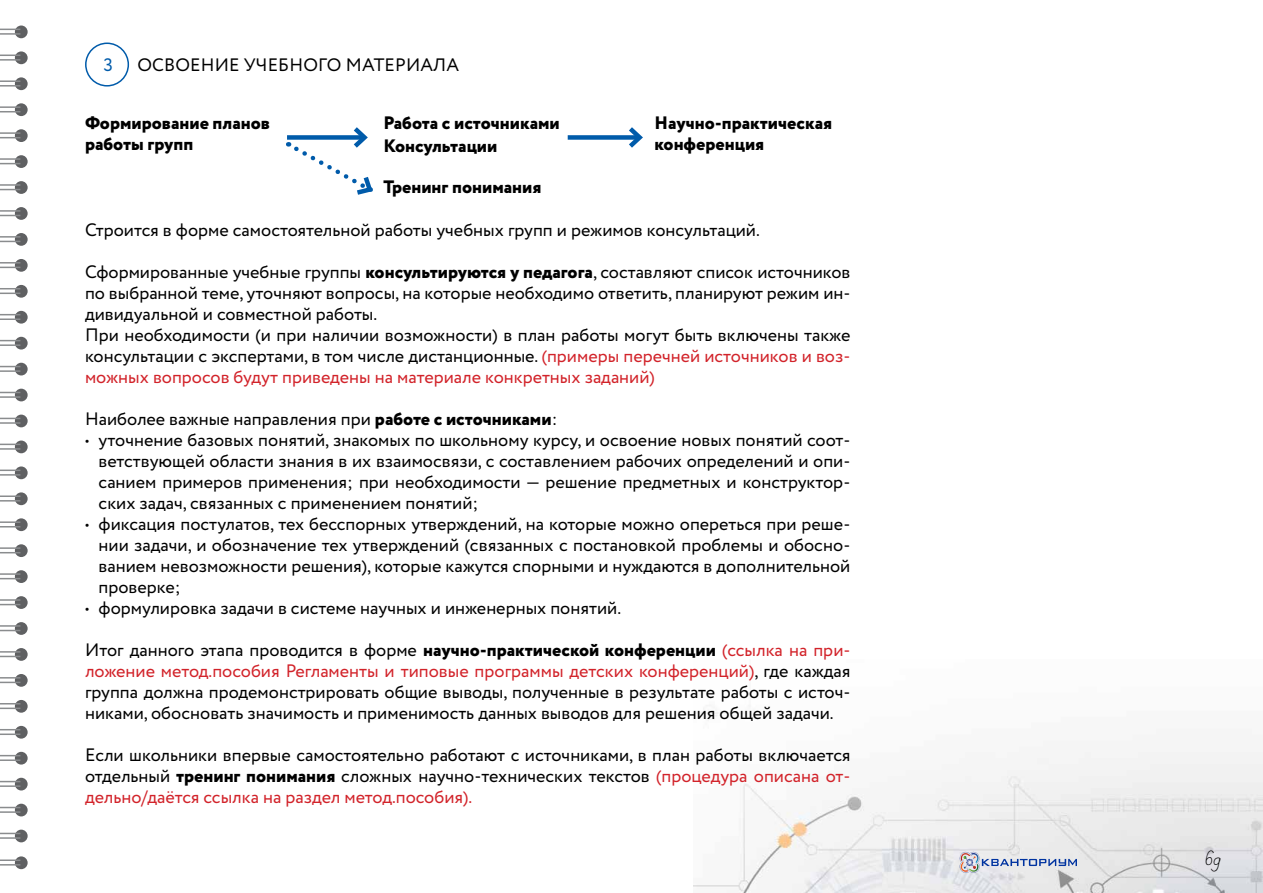
<style>
.page{position:relative;width:1263px;height:893px;background:#fff}
.page>*{position:absolute;margin:0;border:0;box-sizing:border-box;transform-origin:0 0}
.t1{font:18px/21px "Circe";color:#000;text-align:justify}
.t2{font:800 18px/21px "Circe";color:#000}
.t3{font:18px "Circe";color:#005baa}
.t4{font:15px "Bad Script";color:#000}
.s1{font-weight:800}
.s2{color:#d2232a}
</style>
<div class="page">
<img style="left:693px;top:708px;width:570px;height:185px">
<svg style="left:959px;top:851px;width:118px;height:22px;background:#c7ccda"></svg>
<div style="left:15px;top:26px;width:13px;height:12px;background:#5f6062;border-radius:50%"></div>
<svg style="left:0;top:29px;width:20px;height:1px"></svg>
<hr style="left:0;top:33px;width:20px;height:2px;background:#8a8c8e">
<svg style="left:15px;top:51px;width:13px;height:13px"></svg>
<svg style="left:0;top:55px;width:20px;height:1px"></svg>
<hr style="left:0;top:59px;width:20px;height:2px;background:#8a8c8e">
<div style="left:15px;top:77px;width:13px;height:13px;background:#5f6062;border-radius:50%"></div>
<hr style="left:0;top:80px;width:20px;height:2px;background:#8a8c8e">
<hr style="left:0;top:85px;width:20px;height:2px;background:#8a8c8e">
<svg style="left:15px;top:103px;width:13px;height:13px"></svg>
<hr style="left:0;top:106px;width:20px;height:2px;background:#8a8c8e">
<svg style="left:0;top:111px;width:20px;height:1px"></svg>
<svg style="left:15px;top:129px;width:13px;height:13px"></svg>
<hr style="left:0;top:132px;width:20px;height:2px;background:#8a8c8e">
<svg style="left:0;top:137px;width:20px;height:1px"></svg>
<svg style="left:15px;top:155px;width:13px;height:13px"></svg>
<hr style="left:0;top:158px;width:20px;height:2px;background:#8a8c8e">
<svg style="left:0;top:163px;width:20px;height:1px"></svg>
<svg style="left:15px;top:181px;width:13px;height:13px"></svg>
<hr style="left:0;top:184px;width:20px;height:2px;background:#8a8c8e">
<svg style="left:0;top:189px;width:20px;height:1px"></svg>
<div style="left:15px;top:207px;width:13px;height:13px;background:#5f6062;border-radius:50%"></div>
<hr style="left:0;top:210px;width:20px;height:2px;background:#8a8c8e">
<svg style="left:0;top:215px;width:20px;height:1px"></svg>
<svg style="left:15px;top:233px;width:13px;height:13px"></svg>
<hr style="left:0;top:236px;width:20px;height:2px;background:#8a8c8e">
<svg style="left:0;top:241px;width:20px;height:1px"></svg>
<svg style="left:15px;top:259px;width:13px;height:13px"></svg>
<hr style="left:0;top:262px;width:20px;height:2px;background:#8a8c8e">
<svg style="left:0;top:267px;width:20px;height:1px"></svg>
<svg style="left:15px;top:285px;width:13px;height:13px"></svg>
<svg style="left:0;top:288px;width:20px;height:6px"></svg>
<svg style="left:15px;top:311px;width:13px;height:13px"></svg>
<svg style="left:0;top:314px;width:20px;height:1px"></svg>
<hr style="left:0;top:318px;width:20px;height:2px;background:#8a8c8e">
<svg style="left:15px;top:337px;width:13px;height:13px"></svg>
<svg style="left:0;top:340px;width:20px;height:1px"></svg>
<hr style="left:0;top:344px;width:20px;height:2px;background:#8a8c8e">
<div style="left:15px;top:363px;width:13px;height:12px;background:#5f6062;border-radius:50%"></div>
<svg style="left:0;top:366px;width:20px;height:1px"></svg>
<hr style="left:0;top:370px;width:20px;height:2px;background:#8a8c8e">
<div style="left:15px;top:389px;width:13px;height:12px;background:#5f6062;border-radius:50%"></div>
<svg style="left:0;top:392px;width:20px;height:1px"></svg>
<hr style="left:0;top:396px;width:20px;height:2px;background:#8a8c8e">
<div style="left:15px;top:415px;width:13px;height:12px;background:#5f6062;border-radius:50%"></div>
<svg style="left:0;top:418px;width:20px;height:1px"></svg>
<hr style="left:0;top:422px;width:20px;height:2px;background:#8a8c8e">
<div style="left:15px;top:441px;width:13px;height:12px;background:#5f6062;border-radius:50%"></div>
<svg style="left:0;top:444px;width:20px;height:1px"></svg>
<hr style="left:0;top:448px;width:20px;height:2px;background:#8a8c8e">
<svg style="left:15px;top:466px;width:13px;height:13px"></svg>
<svg style="left:0;top:470px;width:20px;height:1px"></svg>
<hr style="left:0;top:474px;width:20px;height:2px;background:#8a8c8e">
<div style="left:15px;top:492px;width:13px;height:13px;background:#5f6062;border-radius:50%"></div>
<hr style="left:0;top:495px;width:20px;height:2px;background:#8a8c8e">
<hr style="left:0;top:500px;width:20px;height:2px;background:#8a8c8e">
<svg style="left:15px;top:518px;width:13px;height:13px"></svg>
<hr style="left:0;top:521px;width:20px;height:2px;background:#8a8c8e">
<svg style="left:0;top:526px;width:20px;height:1px"></svg>
<svg style="left:15px;top:544px;width:13px;height:13px"></svg>
<hr style="left:0;top:547px;width:20px;height:2px;background:#8a8c8e">
<svg style="left:0;top:552px;width:20px;height:1px"></svg>
<svg style="left:15px;top:570px;width:13px;height:13px"></svg>
<hr style="left:0;top:573px;width:20px;height:2px;background:#8a8c8e">
<svg style="left:0;top:578px;width:20px;height:1px"></svg>
<svg style="left:15px;top:596px;width:13px;height:13px"></svg>
<hr style="left:0;top:599px;width:20px;height:2px;background:#8a8c8e">
<svg style="left:0;top:604px;width:20px;height:1px"></svg>
<div style="left:15px;top:622px;width:13px;height:13px;background:#5f6062;border-radius:50%"></div>
<hr style="left:0;top:625px;width:20px;height:2px;background:#8a8c8e">
<svg style="left:0;top:630px;width:20px;height:1px"></svg>
<div style="left:15px;top:648px;width:13px;height:13px;background:#5f6062;border-radius:50%"></div>
<hr style="left:0;top:651px;width:20px;height:2px;background:#8a8c8e">
<svg style="left:0;top:656px;width:20px;height:1px"></svg>
<svg style="left:15px;top:674px;width:13px;height:13px"></svg>
<hr style="left:0;top:677px;width:20px;height:2px;background:#8a8c8e">
<svg style="left:0;top:682px;width:20px;height:1px"></svg>
<svg style="left:15px;top:700px;width:13px;height:13px"></svg>
<svg style="left:0;top:703px;width:20px;height:6px"></svg>
<svg style="left:15px;top:726px;width:13px;height:13px"></svg>
<svg style="left:0;top:729px;width:20px;height:1px"></svg>
<hr style="left:0;top:733px;width:20px;height:2px;background:#8a8c8e">
<svg style="left:15px;top:752px;width:13px;height:13px"></svg>
<svg style="left:0;top:755px;width:20px;height:1px"></svg>
<hr style="left:0;top:759px;width:20px;height:2px;background:#8a8c8e">
<div style="left:15px;top:778px;width:13px;height:12px;background:#5f6062;border-radius:50%"></div>
<svg style="left:0;top:781px;width:20px;height:1px"></svg>
<hr style="left:0;top:785px;width:20px;height:2px;background:#8a8c8e">
<div style="left:15px;top:804px;width:13px;height:12px;background:#5f6062;border-radius:50%"></div>
<svg style="left:0;top:807px;width:20px;height:1px"></svg>
<hr style="left:0;top:811px;width:20px;height:2px;background:#8a8c8e">
<div style="left:15px;top:830px;width:13px;height:12px;background:#5f6062;border-radius:50%"></div>
<svg style="left:0;top:833px;width:20px;height:1px"></svg>
<hr style="left:0;top:837px;width:20px;height:2px;background:#8a8c8e">
<div style="left:15px;top:856px;width:13px;height:13px;background:#5f6062;border-radius:50%"></div>
<hr style="left:0;top:859px;width:20px;height:2px;background:#8a8c8e">
<hr style="left:0;top:864px;width:20px;height:2px;background:#8a8c8e">
<div style="left:85px;top:43px;width:44px;height:44px;border:2px solid #005baa;border-radius:50%"></div>
<svg style="left:288px;top:127px;width:85px;height:68px"></svg>
<div style="left:568px;top:135px;width:72px;height:5px;background:#005baa"></div>
<svg style="left:624px;top:127px;width:19px;height:21px"></svg>
<p class="t3" style="left:103px;top:53px;width:11px">3</p>
<p class="t1" style="left:137px;top:55px;width:323px">освоение учебного материала</p>
<p class="t2" style="left:383px;top:112px;width:178px;line-height:23.2px">Работа с источниками<br>Консультации</p>
<p class="t2" style="left:383px;top:177px;width:160px">Тренинг понимания</p>
<p class="t2" style="left:85px;top:113px;width:186px">Формирование планов работы групп</p>
<p class="t2" style="left:654px;top:113px;width:179px">Научно-практическая конференция</p>
<p class="t1" style="left:85px;top:220px;width:676px">Строится в форме самостоятельной работы учебных групп и режимов консультаций.</p>
<p class="t1" style="left:85px;top:262px;width:767px;text-align:left">Сформированные учебные группы <span class="s1">консультируются у педагога</span>, составляют список источников по выбранной теме, уточняют вопросы, на которые необходимо ответить, планируют режим ин&shy;дивидуальной и совместной работы.<br>П ри необходимости (и при наличии возможности) в план работы могут быть включены также консультации с экспертами, в том числе дистанционные. <span class="s2">(примеры перечней источников и воз&shy;можных вопросов будут приведены на материале конкретных заданий)</span></p>
<p class="t1" style="left:85px;top:409px;width:474px">Н аиболее важные направления при <span class="s1">работе с источниками</span>:</p>
<p class="t1" style="left:99px;top:430px;width:753px;text-indent:-14px">• уточнение базовых понятий, знакомых по школьному курсу, и освоение новых понятий соот&shy;ветствующей области знания в их взаимосвязи, с составлением рабочих определений и опи&shy;санием примеров применения; при необходимости — решение предметных и конструктор&shy;ских задач, связанных с применением понятий;</p>
<p class="t1" style="left:99px;top:514px;width:753px;text-indent:-14px">• фиксация постулатов, тех бесспорных утверждений, на которые можно опереться при реше&shy;нии задачи, и обозначение тех утверждений (связанных с постановкой проблемы и обосно&shy;ванием невозможности решения), которые кажутся спорными и нуждаются в дополнительной проверке;</p>
<p class="t1" style="left:85px;top:598px;width:538px">• формулировка задачи в системе научных и инженерных понятий.</p>
<p class="t1" style="left:85px;top:640px;width:767px">И тог данного этапа проводится в форме <span class="s1">научно-практической конференции</span> <span class="s2">(ссылка на при&shy;ложение метод.пособия Регламенты и типовые программы детских конференций)</span>, где каждая группа должна продемонстрировать общие выводы, полученные в результате работы с источ&shy;никами, обосновать значимость и применимость данных выводов для решения общей задачи.</p>
<p class="t1" style="left:85px;top:745px;width:767px">Если школьники впервые самостоятельно работают с источниками, в план работы включается отдельный <span class="s1">тренинг понимания</span> сложных научно-технических текстов <span class="s2">(процедура описана от&shy;дельно/даётся ссылка на раздел метод.пособия).</span></p>
<p class="t4" style="left:1205px;top:851px;width:17px">69</p>
</div>
